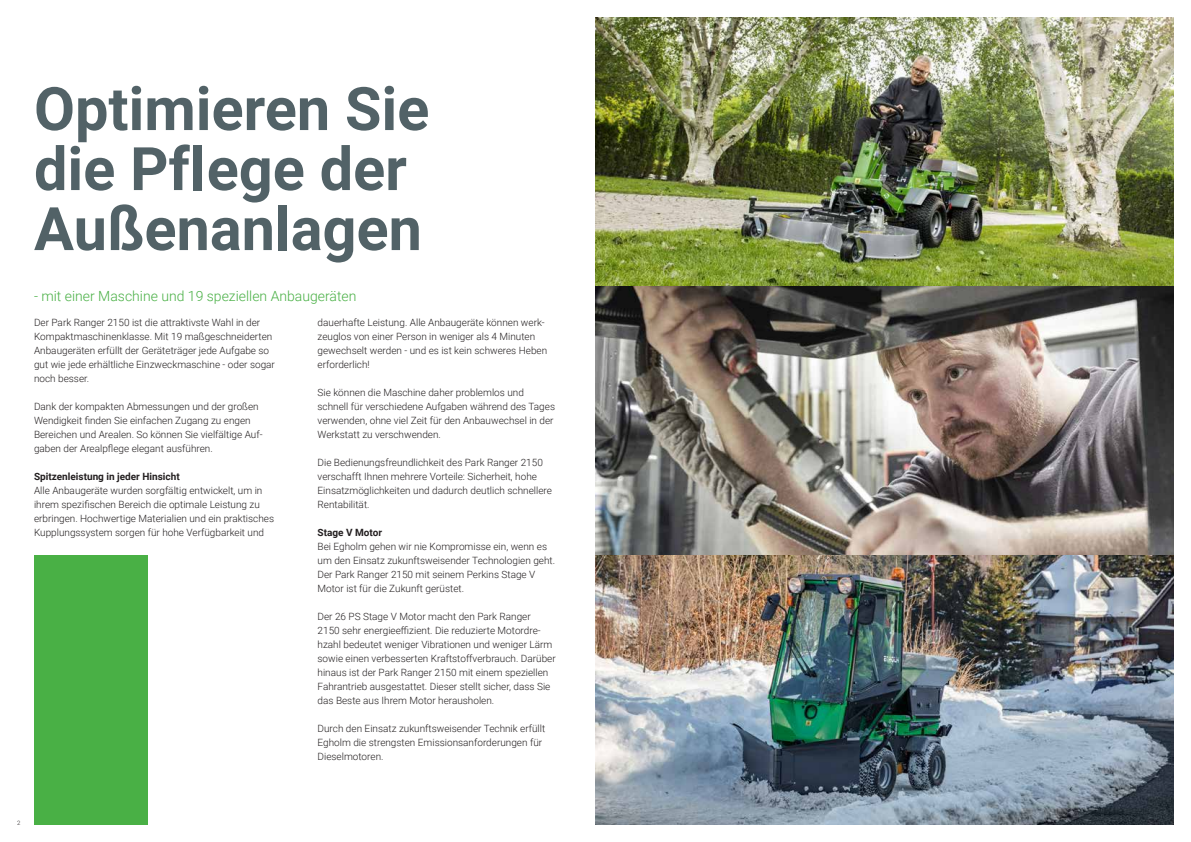
<style>
.page{position:relative;width:1191px;height:842px;background:#fff}
.page>*{position:absolute;margin:0;border:0;box-sizing:border-box;transform-origin:0 0}
.t1{font:700 60px/60px "Roboto";color:#526267}
.t2{font:300 14px "Roboto";color:#49b045}
.t3{font:300 10px/14px "Roboto";color:#231f20}
.t4{font:700 10px "Roboto";color:#231f20}
.t5{font:300 6px "Roboto";color:#231f20}
</style>
<div class="page">
<img style="left:595px;top:17px;width:579px;height:269px">
<img style="left:595px;top:286px;width:579px;height:270px">
<img style="left:595px;top:556px;width:579px;height:269px">
<div style="left:34px;top:556px;width:113px;height:269px;background:#49b045"></div>
<h1 class="t1" style="left:34px;top:76px;width:397px">Optimieren Sie die Pflege der<br>Außenanlagen</h1>
<h2 class="t2" style="left:34px;top:286px;width:324px">- mit einer Maschine und 19 speziellen Anbaugeräten</h2>
<p class="t3" style="left:34px;top:315px;width:242px">Der Park Ranger 2150 ist die attraktivste Wahl in der Kompaktmaschinenklasse. Mit 19 maßgeschneiderten Anbaugeräten erfüllt der Geräteträger jede Aufgabe so gut wie jede erhältliche Einzweckmaschine - oder sogar noch besser.</p>
<p class="t3" style="left:34px;top:399px;width:230px">Dank der kompakten Abmessungen und der großen Wendigkeit finden Sie einfachen Zugang zu engen Bereichen und Arealen. So können Sie vielfältige Auf&shy;gaben der Arealpflege elegant ausführen.</p>
<p class="t4" style="left:34px;top:469px;width:147px">Spitzenleistung in jeder Hinsicht</p>
<p class="t3" style="left:34px;top:483px;width:242px">Alle Anbaugeräte wurden sorgfältig entwickelt, um in ihrem spezifischen Bereich die optimale Leistung zu erbringen. Hochwertige Materialien und ein praktisches Kupplungssystem sorgen für hohe Verfügbarkeit und</p>
<p class="t3" style="left:317px;top:315px;width:231px">dauerhafte Leistung. Alle Anbaugeräte können werk&shy;zeuglos von einer Person in weniger als 4 Minuten gewechselt werden - und es ist kein schweres Heben erforderlich!</p>
<p class="t3" style="left:317px;top:385px;width:239px">Sie können die Maschine daher problemlos und schnell für verschiedene Aufgaben während des Tages verwenden, ohne viel Zeit für den Anbauwechsel in der Werkstatt zu verschwenden.</p>
<p class="t3" style="left:317px;top:455px;width:236px">Die Bedienungsfreundlichkeit des Park Ranger 2150 verschafft Ihnen mehrere Vorteile: Sicherheit, hohe Einsatzmöglichkeiten und dadurch deutlich schnellere Rentabilität.</p>
<p class="t4" style="left:317px;top:525px;width:66px">Stage V Motor</p>
<p class="t3" style="left:317px;top:539px;width:239px">Bei Egholm gehen wir nie Kompromisse ein, wenn es um den Einsatz zukunftsweisender Technologien geht.<br>Der Park Ranger 2150 mit seinem Perkins Stage V Motor ist für die Zukunft gerüstet.</p>
<p class="t3" style="left:317px;top:609px;width:240px">Der 26 PS Stage V Motor macht den Park Ranger<br>2150 sehr energieeffizient. Die reduzierte Motordre&shy;hzahl bedeutet weniger Vibrationen und weniger Lärm sowie einen verbesserten Kraftstoffverbrauch. Darüber hinaus ist der Park Ranger 2150 mit einem speziellen Fahrantrieb ausgestattet. Dieser stellt sicher, dass Sie das Beste aus Ihrem Motor herausholen.</p>
<p class="t3" style="left:317px;top:721px;width:229px">Durch den Einsatz zukunftsweisender Technik erfüllt<br>Egholm die strengsten Emissionsanforderungen für<br>Dieselmotoren.</p>
<p class="t5" style="left:17px;top:819px;width:5px">2</p>
</div>
